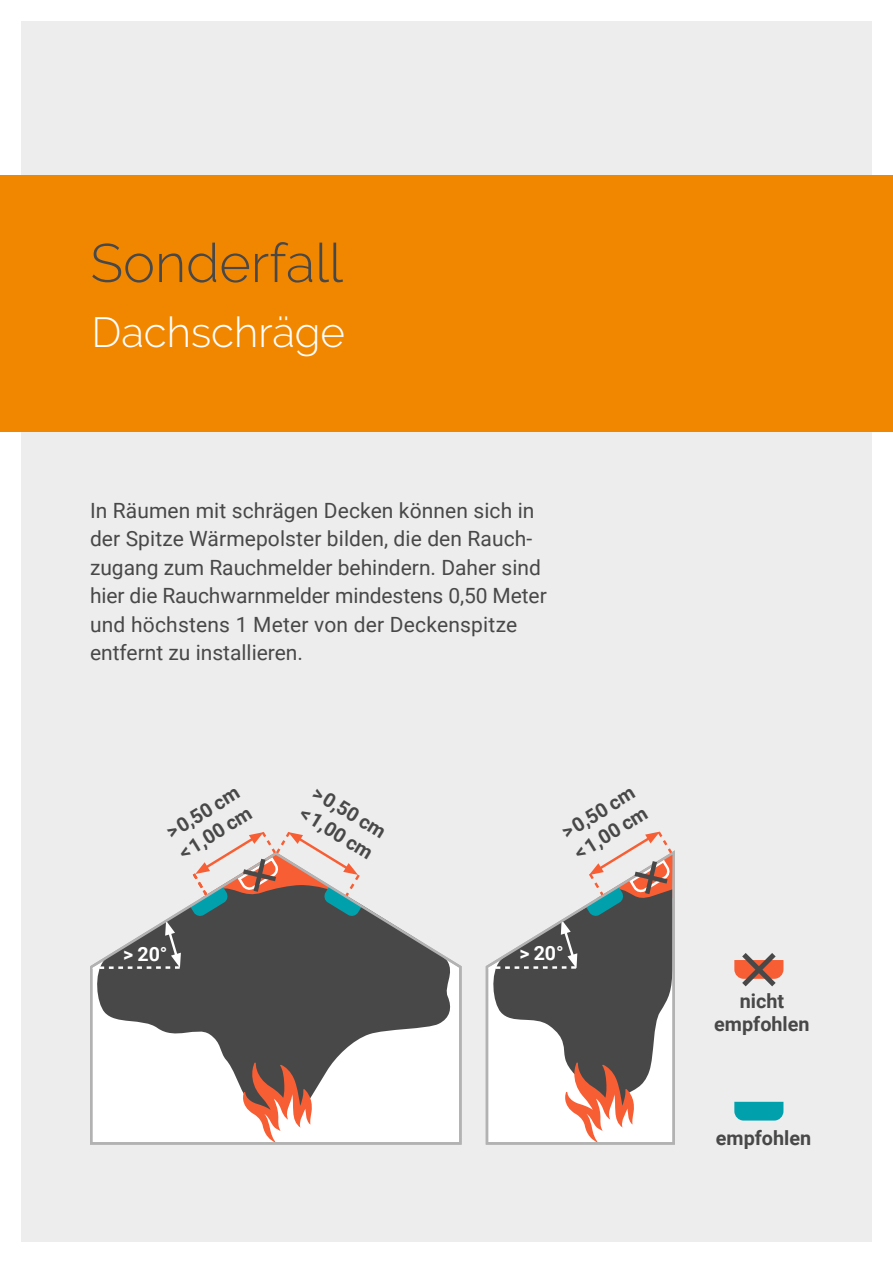
<style>
.page{position:relative;width:893px;height:1263px;background:#fff}
.page>*{position:absolute;margin:0;border:0;box-sizing:border-box;transform-origin:0 0}
.t1{font:300 54px "Raleway";color:#494848}
.t2{font:300 42px "Raleway";color:#fff}
.t3{font:21px/28.5px "Roboto";color:#494848}
.t4{font:700 19.8px/22.4px "Roboto";color:#494848;text-align:center}
.t5{font:700 19.65px/24.2px "Roboto";color:#494848}
.t6{font:700 19.65px "Roboto";color:#fff}
</style>
<div class="page">
<div style="left:21px;top:21px;width:851px;height:1221px;background:#ededed"></div>
<div style="left:0;top:176px;width:893px;height:256px;background:#f18700"></div>
<svg style="left:734px;top:1102px;width:49px;height:18px"></svg>
<svg style="left:734px;top:953px;width:49px;height:34px"></svg>
<svg style="left:90px;top:905px;width:372px;height:240px;background:#a39f9e"></svg>
<svg style="left:190px;top:832px;width:172px;height:85px"></svg>
<svg style="left:486px;top:831px;width:189px;height:312px"></svg>
<h1 class="t1" style="left:90px;top:231px;width:254px">Sonderfall</h1>
<h2 class="t2" style="left:91px;top:307px;width:255px">Dachschräge</h2>
<p class="t3" style="left:90px;top:495px;width:458px">In Räumen mit schrägen Decken können sich in der Spitze Wärmepolster bilden, die den Rauch&shy;zugang zum Rauchmelder behindern. Daher sind hier die Rauchwarnmelder mindestens 0,50 Meter und höchstens 1 Meter von der Deckenspitze entfernt zu installieren.</p>
<p class="t5" style="left:161px;top:822px;width:83px;rotate:-31deg">&gt; 0,50 cm</p>
<p class="t5" style="left:321px;top:780px;width:83px;rotate:31deg">&gt; 0,50 cm</p>
<p class="t5" style="left:174px;top:843px;width:83px;rotate:-31deg">&lt; 1,00 cm</p>
<p class="t5" style="left:308px;top:800px;width:83px;rotate:31deg">&lt; 1,00 cm</p>
<p class="t5" style="left:557px;top:822px;width:83px;rotate:-31deg">&gt; 0,50 cm &lt; 1,00 cm</p>
<p class="t6" style="left:123px;top:940px;width:46px">&gt; 20°</p>
<p class="t6" style="left:520px;top:940px;width:46px">&gt; 20°</p>
<p class="t4" style="left:714px;top:989px;width:97px">nicht empfohlen</p>
<p class="t4" style="left:716px;top:1126px;width:97px">empfohlen</p>
</div>
